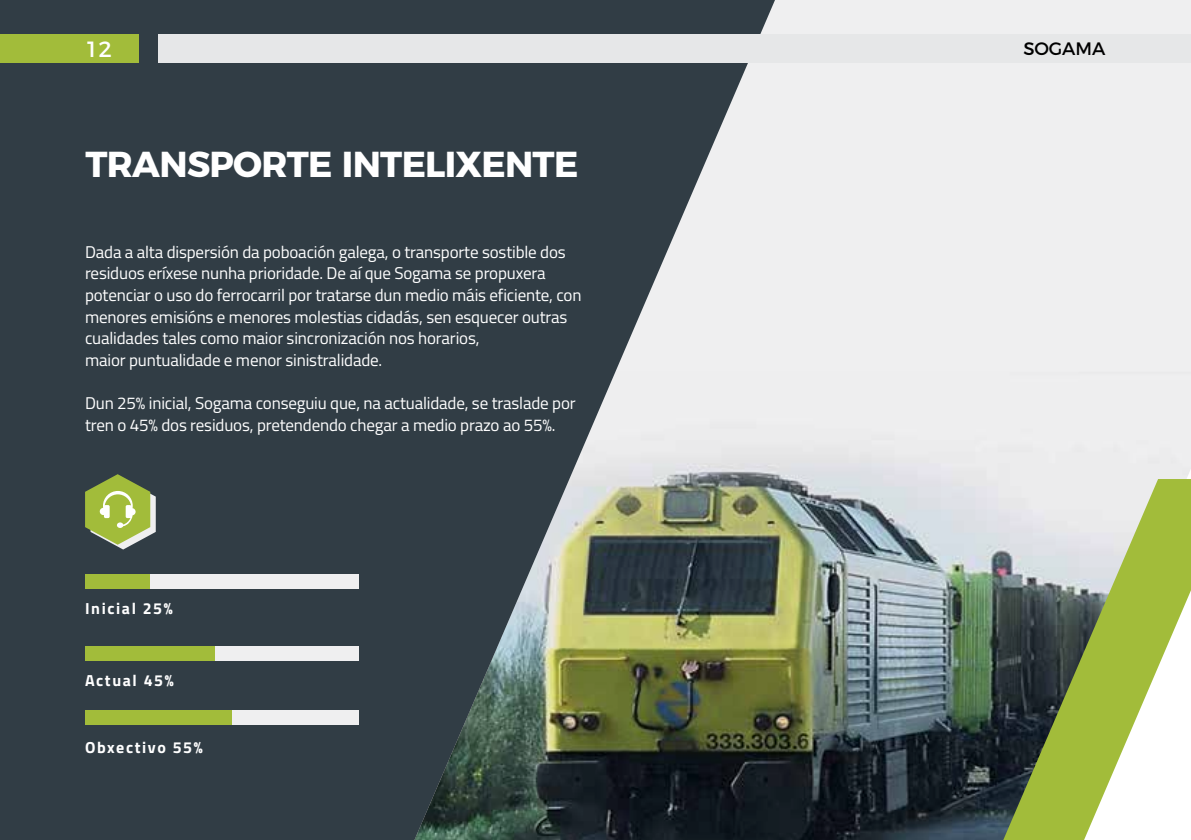
<style>
.page{position:relative;width:1191px;height:840px;background:#fff}
.page>*{position:absolute;margin:0;border:0;box-sizing:border-box;transform-origin:0 0}
.t1{font:700 36px "Montserrat";letter-spacing:-.02em;color:#fff}
.t2{font:22px "Montserrat";color:#fff}
.t3{font:18px "Montserrat";color:#000}
.t4{font:17px/21.6px "Titillium Web";letter-spacing:-.01em;color:#fff}
.t5{font:700 16px "Titillium Web";letter-spacing:.1em;color:#fff}
</style>
<div class="page">
<div style="left:0;top:0;width:944px;height:839px;background:#313d45"></div>
<svg style="left:414px;top:0;width:777px;height:371px;fill:#efeff0"></svg>
<img style="left:415px;top:371px;width:776px;height:468px">
<div style="left:159px;top:34px;width:1032px;height:28px;background:#e6e7e8"></div>
<div style="left:0;top:34px;width:138px;height:28px;background:#a2bc3a"></div>
<svg style="left:1003px;top:478px;width:188px;height:361px"></svg>
<div style="left:85px;top:574px;width:273px;height:14px;background:#efeff0"></div>
<div style="left:85px;top:574px;width:65px;height:14px;background:#a2bc3a"></div>
<div style="left:85px;top:646px;width:273px;height:14px;background:#efeff0"></div>
<div style="left:85px;top:646px;width:129px;height:14px;background:#a2bc3a"></div>
<div style="left:85px;top:710px;width:273px;height:14px;background:#efeff0"></div>
<div style="left:85px;top:710px;width:147px;height:14px;background:#a2bc3a"></div>
<svg style="left:85px;top:474px;width:71px;height:75px"></svg>
<p class="t2" style="left:85px;top:31px;width:29px">12</p>
<p class="t3" style="left:1023px;top:34px;width:83px">SOGAMA</p>
<h1 class="t1" style="left:86px;top:134px;width:494px">TRANSPORTE INTELIXENTE</h1>
<p class="t4" style="left:85px;top:240px;width:498px">Dada a alta dispersión da poboación galega, o transporte sostible dos residuos eríxese nunha prioridade. De aí que Sogama se propuxera potenciar o uso do ferrocarril por tratarse dun medio máis eficiente, con menores emisións e menores molestias cidadás, sen esquecer outras cualidades tales como maior sincronización nos horarios,<br>maior puntualidade e menor sinistralidade.</p>
<p class="t4" style="left:85px;top:391px;width:492px">Dun 25% inicial, Sogama conseguiu que, na actualidade, se traslade por tren o 45% dos residuos, pretendendo chegar a medio prazo ao 55%.</p>
<p class="t5" style="left:85px;top:595px;width:89px">Inicial 25%</p>
<p class="t5" style="left:85px;top:668px;width:90px">Actual 45%</p>
<p class="t5" style="left:85px;top:734px;width:119px">Obxectivo 55%</p>
</div>
